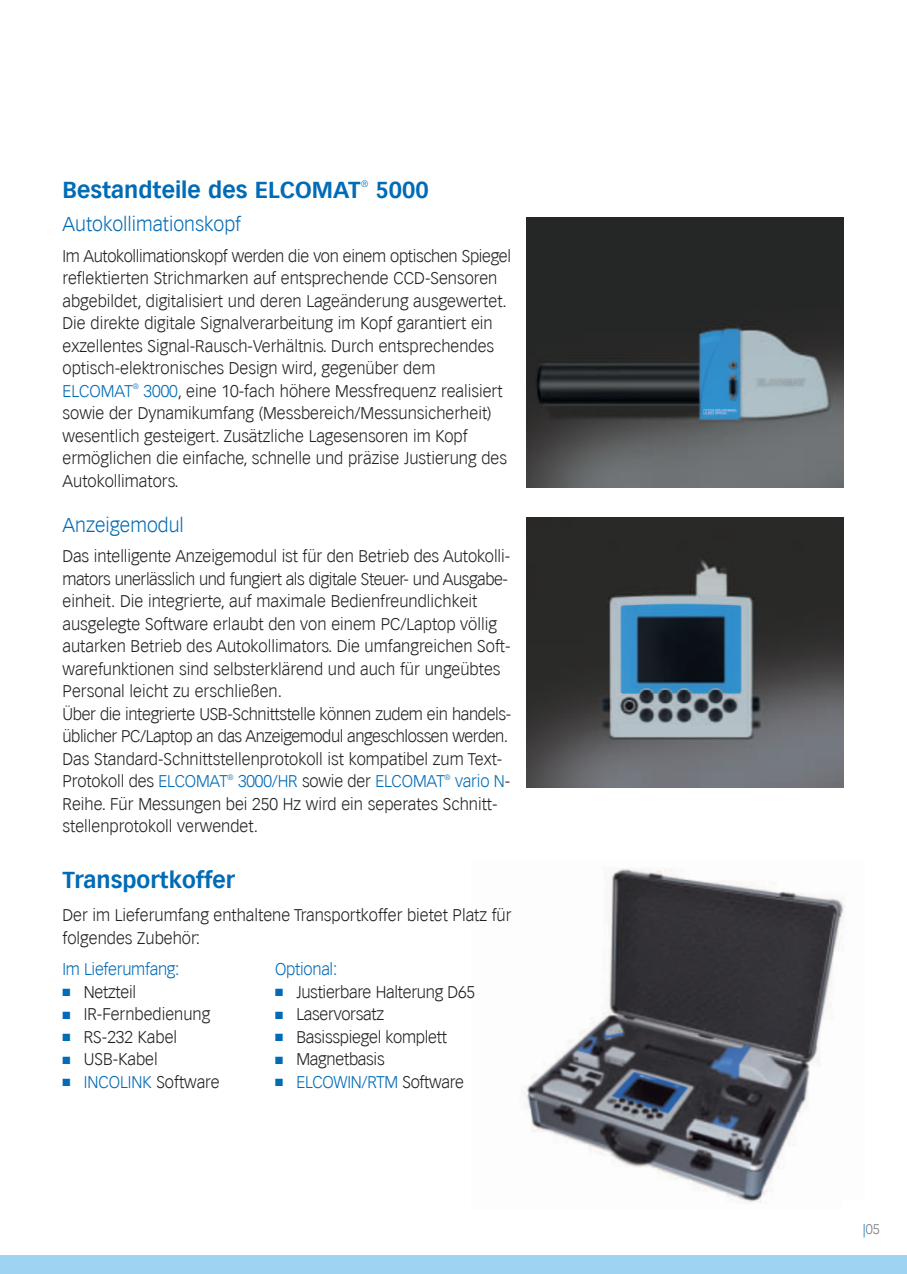
<style>
.page{position:relative;width:907px;height:1274px;background:#fff}
.page>*{position:absolute;margin:0;border:0;box-sizing:border-box;transform-origin:0 0}
.t1{font:700 22.5px "Vectora LH";color:#006bb6}
.t2{font:300 19.5px "Vectora LH";color:#006bb6}
.t3{font:300 16.5px/22.5px "Vectora LH";color:#231f20}
.t4{font:300 16.5px "Vectora LH";letter-spacing:-.015em;color:#006bb6}
.t5{font:300 13.5px "Vectora LH";color:#76787b}
.t6{font:300 9px "Vectora LH";color:#006bb6}
.t7{font:300 7.5px "Vectora LH";color:#006bb6}
.s1{color:#006bb6}
.s2{color:#231f20}
</style>
<div class="page">
<img style="left:524px;top:868px;width:321px;height:335px">
<div style="left:0;top:1255px;width:907px;height:19px;background:#9ed3f1"></div>
<div style="left:843px;top:1200px;width:56px;height:54px;background:#fff"></div>
<svg style="left:527px;top:217px;width:316px;height:270px;background:#3f4649"></svg>
<img style="left:527px;top:517px;width:316px;height:270px">
<h1 class="t1" style="left:63px;top:177px;width:299px">Bestandteile des ELCOMAT</h1>
<p class="t6" style="left:361px;top:179px;width:9px">®</p>
<h1 class="t1" style="left:376px;top:177px;width:55px">5000</h1>
<p class="t2" style="left:63px;top:213px;width:180px">Autokollimationskopf</p>
<p class="t3" style="left:63px;top:244px;width:450px">Im Autokollimationskopf werden die von einem optischen Spiegel reflektierten Strichmarken auf entsprechende CCD-Sensoren ab ge bildet, digitalisiert und deren Lageänderung ausgewertet.<br>Die direkte digitale Signal ver arbeitung im Kopf garantiert ein exzel lentes Signal-Rausch-Verhältnis. Durch entsprechendes optisch-elektronisches Design wird, gegenüber dem</p>
<p class="t4" style="left:63px;top:381px;width:72px">ELCOMAT</p>
<p class="t7" style="left:133px;top:382px;width:7px">®</p>
<p class="t3" style="left:63px;top:379px;width:446px;text-indent:81px"><span class="s1">3000</span>, eine 10-fach höhere Messfrequenz realisiert sowie der Dynamik um fang (Messbereich/Messunsicherheit) wesentlich gesteigert. Zusätzliche Lage sensoren im Kopf ermöglichen die einfache, schnelle und präzise Justierung des Autokollimators.</p>
<p class="t2" style="left:63px;top:513px;width:123px">Anzeigemodul</p>
<p class="t3" style="left:63px;top:545px;width:450px">Das intelligente Anzeigemodul ist für den Betrieb des Auto kolli - mators unerlässlich und fungiert als digitale Steuer- und Aus gabe - einheit. Die integrierte, auf maximale Bedienfreundlich keit<br>aus ge legte Software erlaubt den von einem PC/Laptop völlig au tarken Betrieb des Autokollimators. Die umfangreichen Soft - ware funk tionen sind selbsterklärend und auch für ungeübtes Personal leicht zu erschließen.<br>Über die integrierte USB-Schnittstelle können zudem ein handels - üblicher PC/Laptop an das Anzeigemodul angeschlossen werden.<br>Das Standard-Schnittstellenprotokoll ist kompatibel zum Text-Protokoll des <span class="s1">ELCOMAT</span></p>
<p class="t7" style="left:228px;top:772px;width:7px">®</p>
<p class="t4" style="left:238px;top:772px;width:208px">3000/HR <span class="s2">sowie der</span> ELCOMAT</p>
<p class="t7" style="left:445px;top:772px;width:7px">®</p>
<p class="t3" style="left:63px;top:770px;width:449px;text-indent:392px"><span class="s1">vario N</span>-<br>Reihe. Für Messungen bei 250 Hz wird ein seperates Schnitt - stellen protokoll verwendet.</p>
<h1 class="t1" style="left:63px;top:866px;width:174px">Transportkoffer</h1>
<p class="t3" style="left:63px;top:904px;width:451px">Der im Lieferumfang enthaltene Transportkoffer bietet Platz für folgendes Zubehör:</p>
<p class="t4" style="left:63px;top:959px;width:119px">Im Lieferumfang:</p>
<p class="t4" style="left:275px;top:959px;width:64px">Optional:</p>
<p class="t3" style="left:63px;top:980px;width:75px"><span class="s1">■</span> Netzteil</p>
<p class="t3" style="left:275px;top:980px;width:201px"><span class="s1">■</span> Justierbare Halterung D65</p>
<p class="t3" style="left:63px;top:1003px;width:149px"><span class="s1">■</span> IR-Fernbedienung</p>
<p class="t3" style="left:275px;top:1003px;width:110px"><span class="s1">■</span> Laservorsatz</p>
<p class="t3" style="left:63px;top:1025px;width:116px"><span class="s1">■</span> RS-232 Kabel</p>
<p class="t3" style="left:275px;top:1025px;width:173px"><span class="s1">■</span> Basisspiegel komplett</p>
<p class="t3" style="left:63px;top:1048px;width:97px"><span class="s1">■</span> USB-Kabel</p>
<p class="t3" style="left:275px;top:1048px;width:111px"><span class="s1">■</span> Magnetbasis</p>
<p class="t4" style="left:63px;top:1072px;width:159px">■ INCOLINK <span class="s2">Software</span></p>
<p class="t4" style="left:275px;top:1072px;width:190px">■ ELCOWIN/RTM <span class="s2">Software</span></p>
<p class="t5" style="left:863px;top:1221px;width:19px"><span class="s1">|</span>05</p>
</div>
